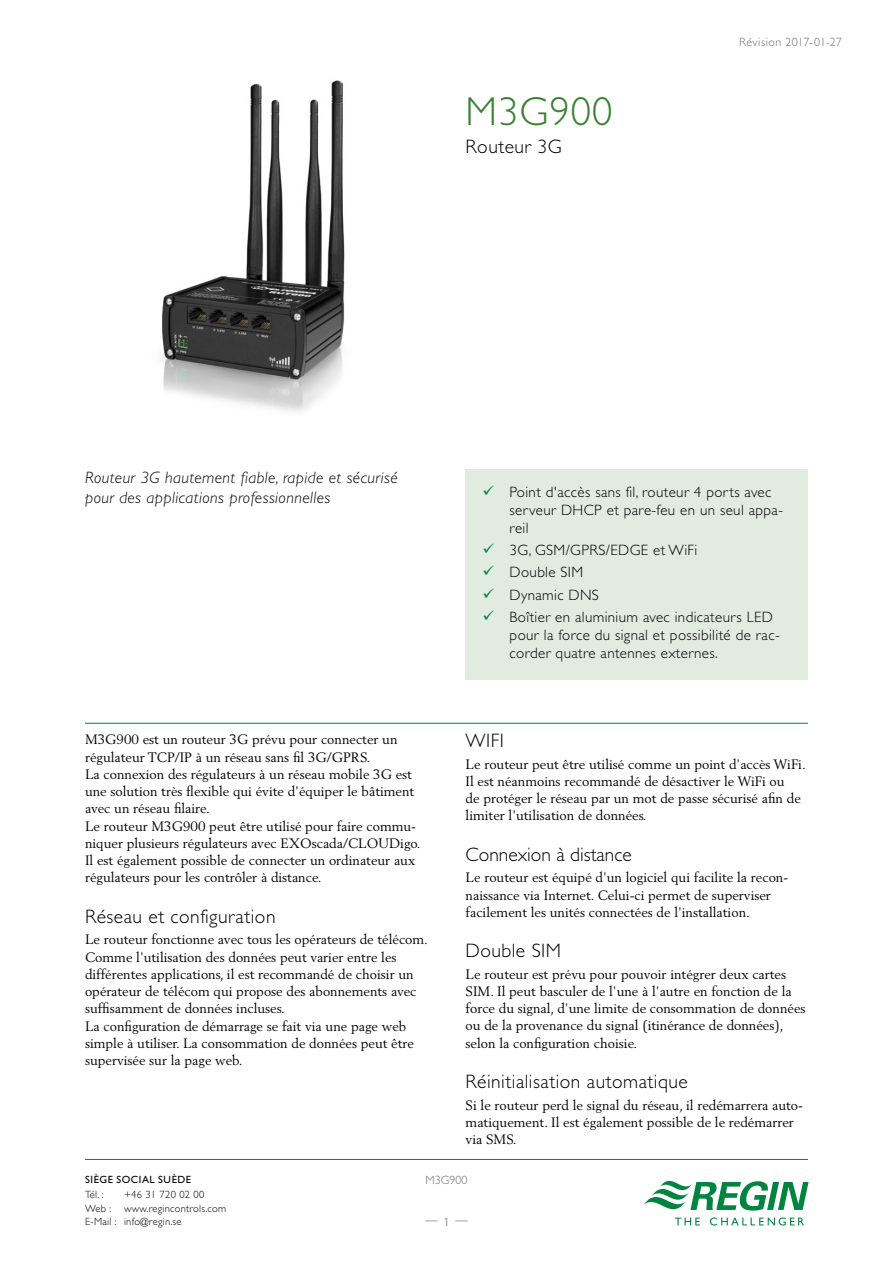
<style>
.page{position:relative;width:893px;height:1263px;background:#fff}
.page>*{position:absolute;margin:0;border:0;box-sizing:border-box;transform-origin:0 0}
.Header1{font:300 40.5px "Gill Sans Std";letter-spacing:.025em;color:#3a8134}
.Header2{font:300 19.5px "Gill Sans Std";letter-spacing:.025em;color:#000}
.Header2-2{font:300 19.5px "Gill Sans Std";color:#000}
.ProductName{font:300 19.5px "Gill Sans Std";letter-spacing:.025em;color:#000}
.Ingress{font:italic 300 16.5px/19.8px "Gill Sans Std";letter-spacing:.025em;color:#000}
.t1{font:300 15px/18px "Gill Sans Std";letter-spacing:.025em;color:#000}
.Body1{font:13.5px/17.2px "Berling LT Std";color:#000}
.Pagination{font:13.5px "Merriweather Sans";color:#9d9d9c}
.Revision{font:300 12px "Gill Sans Std";letter-spacing:.04em;color:#706f6f}
.Revision-2{font:300 12px "Gill Sans Std";letter-spacing:.02em;color:#706f6f}
.t2{font:300 10.5px/13.5px "Gill Sans Std";letter-spacing:.025em;color:#000}
.t3{font:10.5px "Gill Sans Std";letter-spacing:.055em;color:#000}
</style>
<div class="page">
<svg style="left:643px;top:1180px;width:166px;height:30px"></svg>
<svg style="left:675px;top:1217px;width:25px;height:8px"></svg>
<svg style="left:710px;top:1217px;width:94px;height:8px"></svg>
<hr style="left:85px;top:1159px;width:723px;height:1px;background:#008440">
<img style="left:162px;top:80px;width:183px;height:332px">
<div style="left:466px;top:470px;width:342px;height:210px;background:#e1ebe0"></div>
<hr style="left:85px;top:723px;width:723px;height:1px;background:#008440">
<p class="Header1" style="left:466px;top:89px;width:148px">M3G900</p>
<p class="ProductName" style="left:466px;top:135px;width:98px">Routeur 3G</p>
<p class="Revision" style="left:739px;top:36px;width:104px">Révision 2017-01-27</p>
<p class="Ingress" style="left:85px;top:468px;width:314px">Routeur 3G hautement fiable, rapide et sécurisé pour des applications professionnelles</p>
<p class="Body1" style="left:85px;top:731px;width:314px">M3G900 est un routeur 3G prévu pour connecter un régulateur TCP/IP à un réseau sans fil 3G/GPRS.</p>
<p class="Body1" style="left:85px;top:765px;width:331px">La connexion des régulateurs à un réseau mobile 3G est une solution très flexible qui évite d'équiper le bâtiment avec un réseau filaire.</p>
<p class="Body1" style="left:85px;top:817px;width:337px">Le routeur M3G900 peut être utilisé pour faire commu&shy;niquer plusieurs régulateurs avec EXOscada/CLOUDigo.<br>Il est également possible de connecter un ordinateur aux régulateurs pour les contrôler à distance.</p>
<p class="Header2" style="left:85px;top:905px;width:192px">Réseau et configuration</p>
<p class="Body1" style="left:85px;top:931px;width:344px">Le routeur fonctionne avec tous les opérateurs de télécom.</p>
<p class="Body1" style="left:85px;top:948px;width:333px">Comme l'utilisation des données peut varier entre les différentes applications, il est recommandé de choisir un opérateur de télécom qui propose des abonnements avec suffisamment de données incluses.</p>
<p class="Body1" style="left:85px;top:1017px;width:330px">La configuration de démarrage se fait via une page web simple à utiliser. La consommation de données peut être supervisée sur la page web.</p>
<p class="t1" style="left:510px;top:483px;width:275px">Point d'accès sans fil, routeur 4 ports avec serveur DHCP et pare-feu en un seul appa&shy;reil</p>
<p class="t1" style="left:510px;top:541px;width:189px">3G, GSM/GPRS/EDGE et WiFi</p>
<p class="t1" style="left:510px;top:563px;width:75px">Double SIM</p>
<p class="t1" style="left:510px;top:586px;width:91px">Dynamic DNS</p>
<p class="t1" style="left:510px;top:608px;width:272px">Boîtier en aluminium avec indicateurs LED pour la force du signal et possibilité de rac&shy;corder quatre antennes externes.</p>
<p class="Header2" style="left:466px;top:730px;width:40px">WIFI</p>
<p class="Body1" style="left:466px;top:755px;width:342px">Le routeur peut être utilisé comme un point d'accès WiFi.<br>Il est néanmoins recommandé de désactiver le WiFi ou<br>de protéger le réseau par un mot de passe sécurisé afin de limiter l'utilisation de données.</p>
<p class="Header2-2" style="left:466px;top:843px;width:168px">Connexion à distance</p>
<p class="Body1" style="left:466px;top:869px;width:324px">Le routeur est équipé d'un logiciel qui facilite la recon&shy;naissance via Internet. Celui-ci permet de superviser facilement les unités connectées de l'installation.</p>
<p class="Header2" style="left:466px;top:940px;width:97px">Double SIM</p>
<p class="Body1" style="left:466px;top:965px;width:341px">Le routeur est prévu pour pouvoir intégrer deux cartes SIM. Il peut basculer de l'une à l'autre en fonction de la force du signal, d'une limite de consommation de données ou de la provenance du signal (itinérance de données), selon la configuration choisie.</p>
<p class="Header2" style="left:466px;top:1070px;width:224px">Réinitialisation automatique</p>
<p class="Body1" style="left:466px;top:1096px;width:339px">Si le routeur perd le signal du réseau, il redémarrera auto&shy;matiquement. Il est également possible de le redémarrer via SMS.</p>
<p class="t3" style="left:85px;top:1173px;width:108px">SIÈGE SOCIAL SUÈDE</p>
<p class="t2" style="left:85px;top:1188px;width:20px">Tél. :</p>
<p class="t2" style="left:85px;top:1188px;width:143px;text-indent:39px">+46 31 720 02 00<br>Web : www.regincontrols.com<br>E-Mail : info@regin.se</p>
<p class="Revision-2" style="left:425px;top:1173px;width:43px">M3G900</p>
<p class="Pagination" style="left:424px;top:1213px;width:47px">— 1 —</p>
</div>
